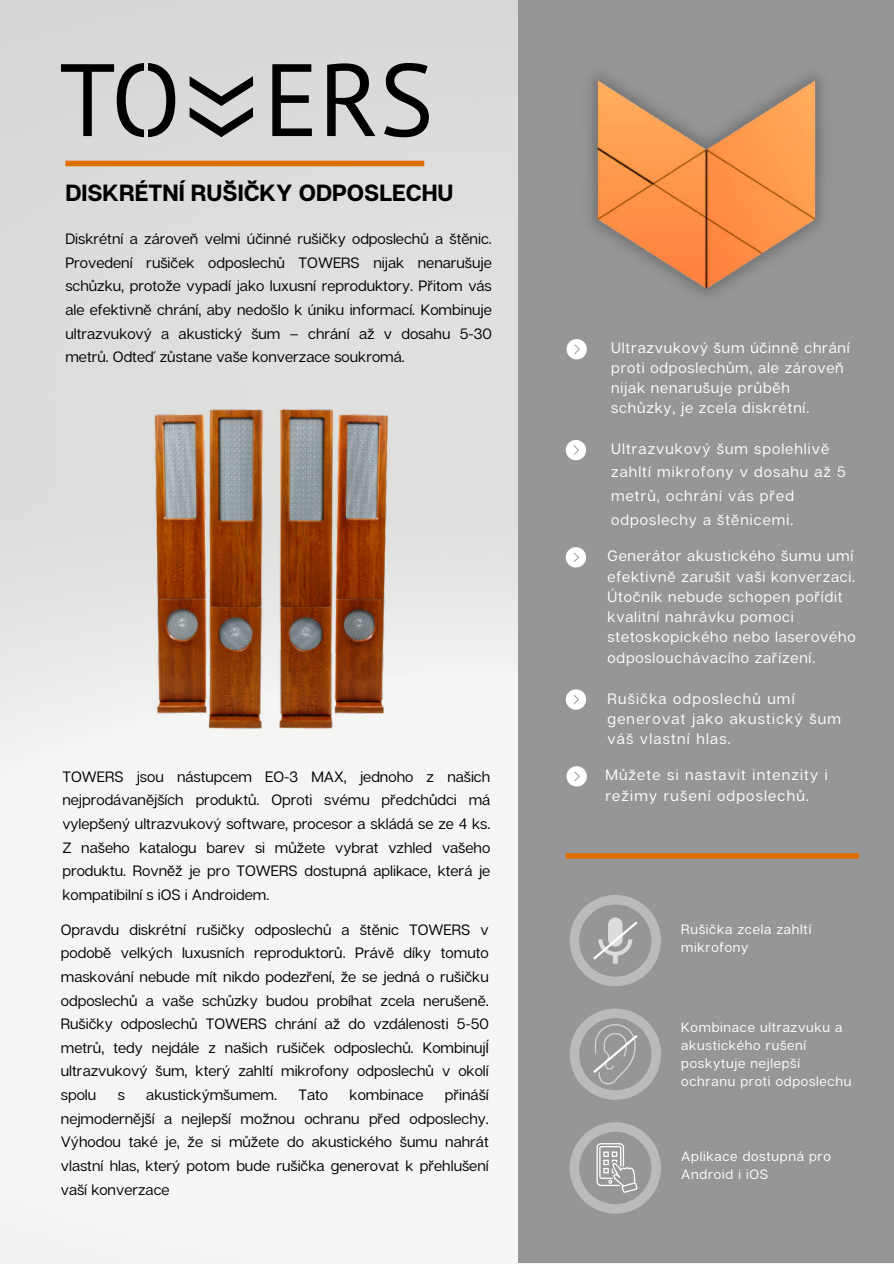
<style>
.page{position:relative;width:894px;height:1264px;background:#fff}
.page>*{position:absolute;margin:0;border:0;box-sizing:border-box;transform-origin:0 0}
.t1{font:700 23.4px "Articulat CF";color:#000}
.t2{font:15px/23.7px "Articulat CF";color:#000;text-align:justify}
.t3{font:15px/20.2px "Articulat CF";letter-spacing:.055em;color:#fff}
.t4{font:15px/20.2px "Articulat CF";letter-spacing:.08em;color:#fff}
.t5{font:13.5px/18px "Articulat CF";letter-spacing:.055em;color:#fff}
</style>
<div class="page">
<div style="left:65px;top:161px;width:359px;height:5px;background:#dd7000"></div>
<div style="left:518px;top:0;width:375px;height:1262px;background:#969696"></div>
<svg style="left:566px;top:339px;width:20px;height:20px"></svg>
<div style="left:565px;top:853px;width:293px;height:5px;background:#dd7000"></div>
<svg style="left:569px;top:895px;width:91px;height:91px"></svg>
<svg style="left:570px;top:1008px;width:90px;height:91px"></svg>
<svg style="left:565px;top:440px;width:21px;height:20px"></svg>
<svg style="left:565px;top:547px;width:21px;height:20px"></svg>
<svg style="left:565px;top:689px;width:21px;height:20px"></svg>
<svg style="left:566px;top:766px;width:20px;height:20px"></svg>
<img style="left:111px;top:377px;width:317px;height:376px">
<svg style="left:272px;top:64px;width:40px;height:72px;background:#787877"></svg>
<svg style="left:384px;top:63px;width:45px;height:74px;background:#8b8b8a"></svg>
<svg style="left:189px;top:76px;width:64px;height:61px;background:#969695"></svg>
<svg style="left:327px;top:63px;width:48px;height:73px;background:#7a7a79"></svg>
<svg style="left:61px;top:63px;width:114px;height:74px;background:#979796"></svg>
<svg style="left:570px;top:1122px;width:90px;height:91px"></svg>
<img style="left:590px;top:75px;width:233px;height:220px">
<h1 class="t1" style="left:65px;top:179px;width:389px">DISKRÉTNÍ RUŠIČKY ODPOSLECHU</h1>
<p class="t2" style="left:65px;top:227px;width:428px">Diskrétní a zároveň velmi účinné rušičky odposlechů a štěnic.<br>Provedení rušiček odposlechů TOWERS nijak nenarušuje schůzku, protože vypadí jako luxusní reproduktory. Přitom vás ale efektivně chrání, aby nedošlo k úniku informací. Kombinuje ultrazvukový a akustický šum – chrání až v dosahu 5-30 metrů. Odteď zůstane vaše konverzace soukromá.</p>
<p class="t2" style="left:62px;top:764px;width:429px">TOWERS jsou nástupcem EO-3 MAX, jednoho z našich nejprodávanějších produktů. Oproti svému předchůdci má vylepšený ultrazvukový software, procesor a skládá se ze 4 ks.<br>Z našeho katalogu barev si můžete vybrat vzhled vašeho produktu. Rovněž je pro TOWERS dostupná aplikace, která je kompatibilní s iOS i Androidem.</p>
<p class="t2" style="left:61px;top:917px;width:429px">Opravdu diskrétní rušičky odposlechů a štěnic TOWERS v podobě velkých luxusních reproduktorů. Právě díky tomuto maskování nebude mít nikdo podezření, že se jedná o rušičku odposlechů a vaše schůzky budou probíhat zcela nerušeně.<br>Rušičky odposlechů TOWERS chrání až do vzdálenosti 5-50 metrů, tedy nejdále z našich rušiček odposlechů. KombinujÍ ultrazvukový šum, který zahltí mikrofony odposlechů v okolí spolu</p>
<p class="t2" style="left:61px;top:1083px;width:429px;text-indent:384px">přináší nejmodernější a nejlepší možnou ochranu před odposlechy.<br>Výhodou také je, že si můžete do akustického šumu nahrát vlastní hlas, který potom bude rušička generovat k přehlušení vaší konverzace</p>
<p class="t2" style="left:118px;top:1083px;width:9px">s</p>
<p class="t2" style="left:146px;top:1083px;width:132px">akustickýmšumem.</p>
<p class="t2" style="left:298px;top:1083px;width:31px">Tato</p>
<p class="t2" style="left:349px;top:1083px;width:75px">kombinace</p>
<p class="t3" style="left:611px;top:337px;width:240px">Ultrazvukový šum účinně chrání proti odposlechům, ale zároveň nijak nenarušuje průběh schůzky, je zcela diskrétní.</p>
<p class="t3" style="left:611px;top:437px;width:236px;line-height:23.7px">Ultrazvukový šum spolehlivě zahltí mikrofony v dosahu až 5 metrů, ochrání vás před odposlechy a štěnicemi.</p>
<p class="t3" style="left:607px;top:546px;width:249px">Generátor akustického šumu umí efektivně zarušit vaši konverzaci.<br>Útočník nebude schopen pořídit kvalitní nahrávku pomoci stetoskopického nebo laserového odposlouchávacího zařízení.</p>
<p class="t4" style="left:607px;top:688px;width:235px">Rušička odposlechů umí generovat jako akustický šum váš vlastní hlas.</p>
<p class="t4" style="left:605px;top:765px;width:224px">Můžete si nastavit intenzity i režimy rušení odposlechů.</p>
<p class="t5" style="left:681px;top:920px;width:131px">Rušička zcela zahltí mikrofony</p>
<p class="t5" style="left:681px;top:1018px;width:171px">Kombinace ultrazvuku a akustického rušení poskytuje nejlepší ochranu proti odposlechu</p>
<p class="t5" style="left:681px;top:1147px;width:151px">Aplikace dostupná pro<br>Android i iOS</p>
</div>
